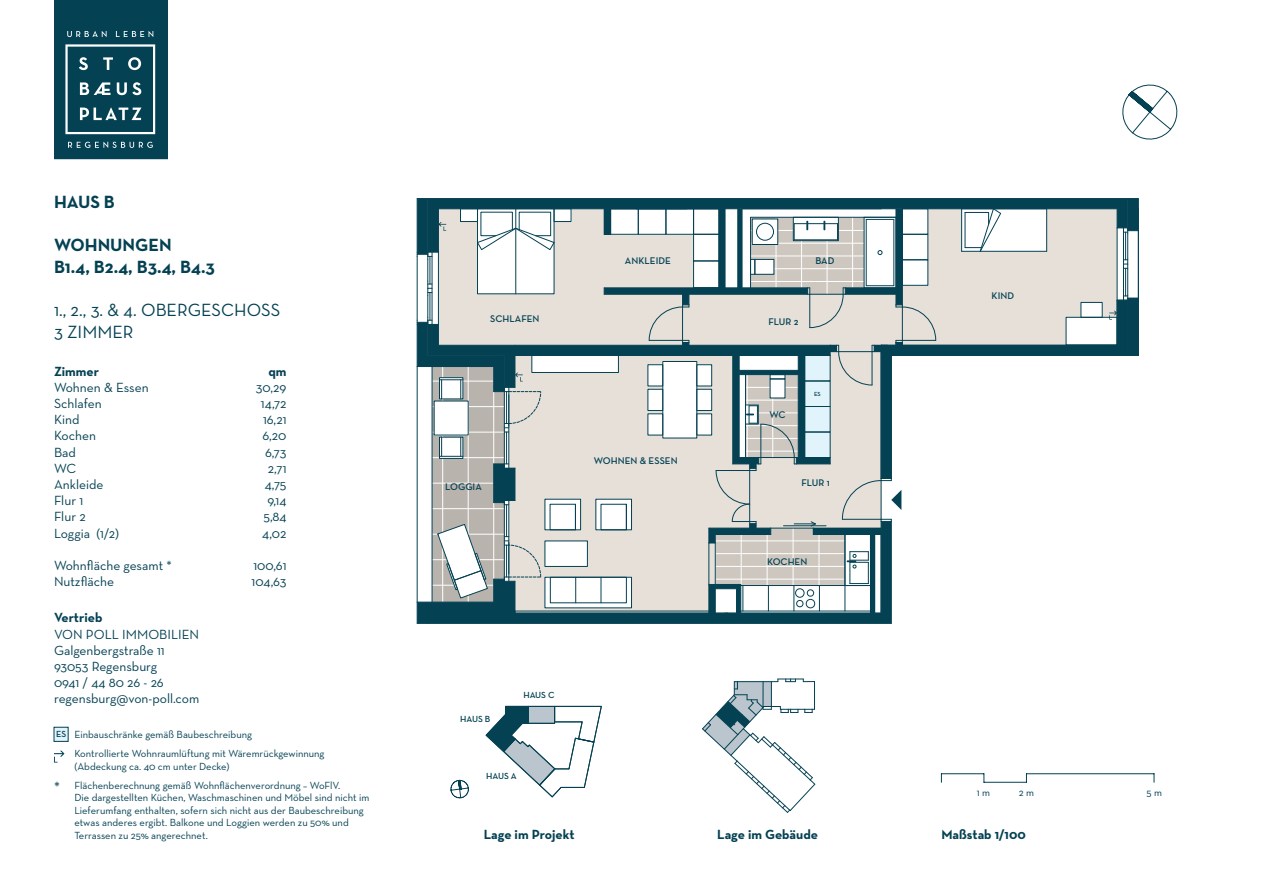
<style>
.page{position:relative;width:1263px;height:893px;background:#fff}
.page>*{position:absolute;margin:0;border:0;box-sizing:border-box;transform-origin:0 0}
.t1{font:700 18px/21.6px "Neutra Text";color:#044153}
.t2{font:18px/21.6px "Neutra Text";color:#044153}
.t3{font:13.5px/16.2px "Neutra Text";color:#044153}
.t4{font:700 13.5px "Neutra Text";color:#044153}
.t5{font:10.5px/12.6px "Neutra Text";color:#044153}
.t6{font:600 9.9px "Neutra Text";color:#044153}
.t7{font:600 9px "Neutra Text";letter-spacing:-.005em;color:#044153}
.t8{font:600 6px "Neutra Text";color:#044153}
.s1{font-weight:600;font-size:9px}
.s2{font-size:15px}
</style>
<div class="page">
<svg style="left:54px;top:751px;width:10px;height:12px"></svg>
<svg style="left:54px;top:0;width:114px;height:159px"></svg>
<div style="left:54px;top:727px;width:14px;height:14px;background:#e1f4fc"></div>
<div style="left:54px;top:727px;width:14px;height:15px;border:1px solid #044153"></div>
<hr style="left:1026px;top:773px;width:128px;height:1px;background:#044153">
<hr style="left:984px;top:782px;width:42px;height:1px;background:#044153">
<hr style="left:941px;top:773px;width:43px;height:1px;background:#044153">
<svg style="left:450px;top:780px;width:19px;height:18px"></svg>
<hr style="left:417px;top:623px;width:474px;height:1px;background:#044153">
<hr style="left:417px;top:198px;width:721px;height:1px;background:#044153">
<svg style="left:417px;top:199px;width:722px;height:424px"></svg>
<svg style="left:702px;top:679px;width:113px;height:134px"></svg>
<svg style="left:486px;top:706px;width:116px;height:91px"></svg>
<svg style="left:1122px;top:84px;width:56px;height:56px"></svg>
<h1 class="t1" style="left:54px;top:191px;width:62px">HAUS B</h1>
<h1 class="t1" style="left:54px;top:234px;width:162px">WOHNUNGen<br>B1.4, B2.4, B3.4, B4.3</h1>
<h1 class="t2" style="left:54px;top:299px;width:228px">1., 2., 3. &amp; 4. Obergeschoss<br>3 Zimmer</h1>
<p class="t4" style="left:54px;top:363px;width:47px">Zimmer</p>
<p class="t4" style="left:268px;top:363px;width:20px">qm</p>
<p class="t3" style="left:54px;top:379px;width:96px">Wohnen &amp; Essen</p>
<p class="t3" style="left:256px;top:379px;width:32px">30,29</p>
<p class="t3" style="left:54px;top:395px;width:49px">Schlafen</p>
<p class="t3" style="left:261px;top:395px;width:27px">14,72</p>
<p class="t3" style="left:54px;top:411px;width:27px">Kind</p>
<p class="t3" style="left:263px;top:411px;width:25px">16,21</p>
<p class="t3" style="left:54px;top:427px;width:43px">Kochen</p>
<p class="t3" style="left:263px;top:427px;width:25px">6,20</p>
<p class="t3" style="left:54px;top:444px;width:24px">Bad</p>
<p class="t3" style="left:265px;top:444px;width:23px">6,73</p>
<p class="t3" style="left:54px;top:460px;width:19px">WC</p>
<p class="t3" style="left:268px;top:460px;width:20px">2,71</p>
<p class="t3" style="left:54px;top:476px;width:51px">Ankleide</p>
<p class="t3" style="left:265px;top:476px;width:23px">4,75</p>
<p class="t3" style="left:54px;top:492px;width:31px">Flur 1</p>
<p class="t3" style="left:267px;top:492px;width:21px">9,14</p>
<p class="t3" style="left:54px;top:508px;width:33px">Flur 2</p>
<p class="t3" style="left:263px;top:508px;width:25px">5,84</p>
<p class="t3" style="left:54px;top:525px;width:66px">Loggia (1/2)</p>
<p class="t3" style="left:262px;top:525px;width:26px">4,02</p>
<p class="t3" style="left:54px;top:557px;width:119px">Wohnfläche gesamt *</p>
<p class="t3" style="left:253px;top:557px;width:35px">100,61</p>
<p class="t3" style="left:54px;top:573px;width:62px">Nutzfläche</p>
<p class="t3" style="left:252px;top:573px;width:36px">104,63</p>
<p class="t4" style="left:54px;top:609px;width:50px">Vertrieb</p>
<p class="t3" style="left:54px;top:626px;width:147px">VON POLL IMMOBILIEN<br>Galgenbergstraße 11<br>93053 Regensburg<br>0941 / 44 80 26 - 26 regensburg@von-poll.com</p>
<p class="t5" style="left:56px;top:728px;width:198px"><span class="s1">ES</span> Einbauschränke gemäß Baubeschreibung</p>
<p class="t5" style="left:74px;top:747px;width:252px">Kontrollierte Wohnraumlüftung mit Wäremrückgewinnung (Abdeckung ca. 40 cm unter Decke)</p>
<p class="t5" style="left:74px;top:778px;width:297px;text-indent:-20px"><span class="s2">*</span> Flächenberechnung gemäß Wohnflächenverordnung – WoFlV.<br>Die dargestellten Küchen, Waschmaschinen und Möbel sind nicht im Lieferumfang enthalten, sofern sich nicht aus der Baubeschreibung etwas anderes ergibt. Balkone und Loggien werden zu 50% und Terrassen zu 25% angerechnet.</p>
<p class="t6" style="left:490px;top:313px;width:51px">SCHLAFEN</p>
<p class="t6" style="left:445px;top:480px;width:38px">LOGGIA</p>
<p class="t6" style="left:625px;top:255px;width:47px">ANKLEIDE</p>
<p class="t6" style="left:594px;top:454px;width:85px">WOHNEN &amp; ESSEN</p>
<p class="t7" style="left:460px;top:713px;width:32px">HAUS B</p>
<p class="t7" style="left:523px;top:689px;width:33px">HAUS C</p>
<p class="t7" style="left:486px;top:771px;width:32px">HAUS A</p>
<p class="t6" style="left:815px;top:255px;width:21px">BAD</p>
<p class="t6" style="left:768px;top:315px;width:32px">FLUR 2</p>
<p class="t6" style="left:769px;top:409px;width:18px">WC</p>
<p class="t8" style="left:814px;top:390px;width:8px">ES</p>
<p class="t6" style="left:801px;top:476px;width:30px">FLUR 1</p>
<p class="t6" style="left:767px;top:556px;width:42px">KOCHEN</p>
<p class="t4" style="left:484px;top:826px;width:92px">Lage im Projekt</p>
<p class="t4" style="left:717px;top:826px;width:102px">Lage im Gebäude</p>
<p class="t6" style="left:991px;top:290px;width:24px">KIND</p>
<p class="t5" style="left:977px;top:786px;width:15px">1 m</p>
<p class="t5" style="left:1019px;top:786px;width:17px">2 m</p>
<p class="t5" style="left:1146px;top:786px;width:17px">5 m</p>
<p class="t4" style="left:941px;top:826px;width:86px">Maßstab 1/100</p>
</div>
